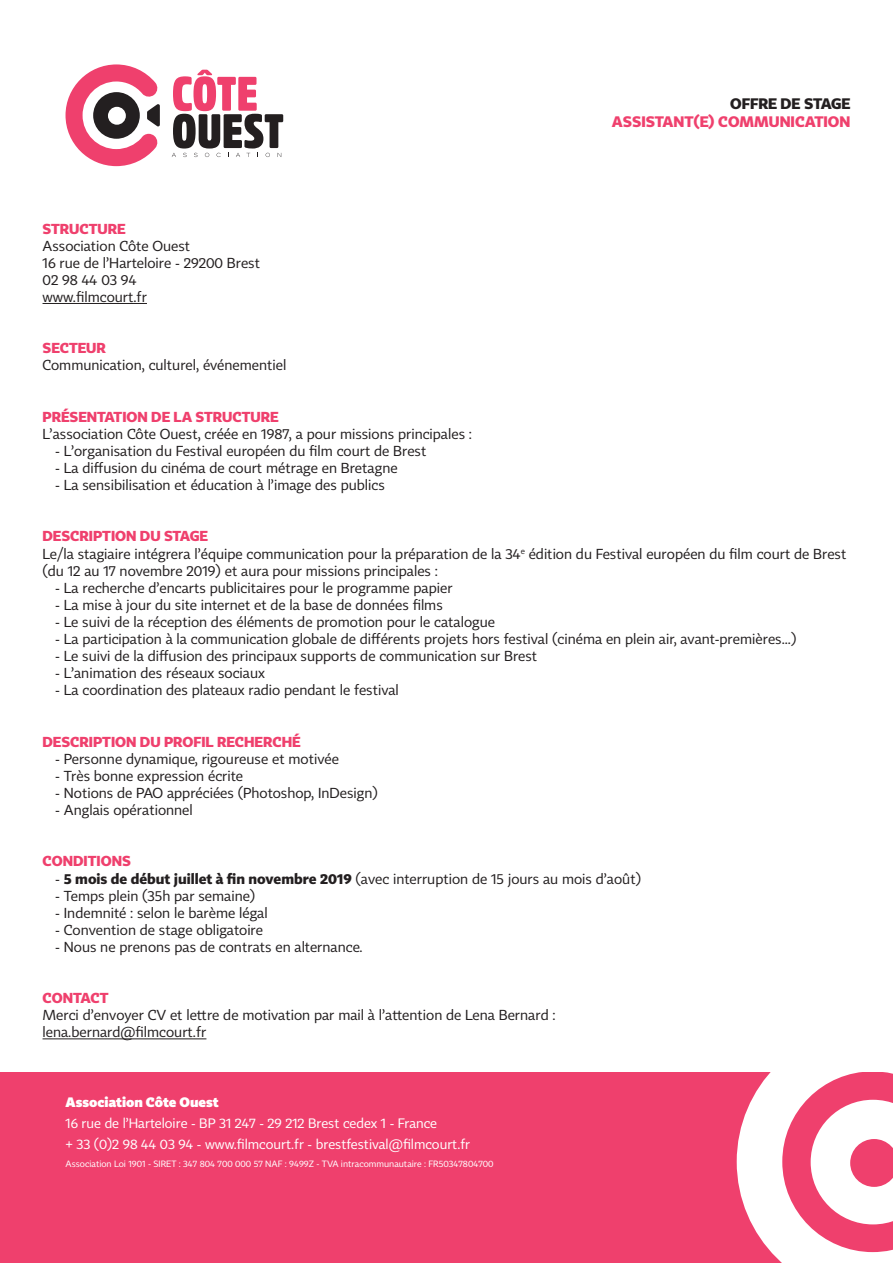
<style>
.page{position:relative;width:893px;height:1263px;background:#fff}
.page>*{position:absolute;margin:0;border:0;box-sizing:border-box;transform-origin:0 0}
.t1{font:700 15px "Tabac Sans";color:#ef406d}
.t2{font:700 15px "Tabac Sans";color:#231f20}
.t3{font:14.25px/17.1px "Tabac Sans";color:#231f20}
.t4{font:700 14.25px "Tabac Sans";color:#ef406d}
.t5{font:13.5px/21px "Tabac Sans";color:#fff}
.t6{font:9px "Tabac Sans";color:#fff}
.s1{font-weight:700}
.s2{font-weight:900}
</style>
<div class="page">
<div style="left:0;top:1072px;width:893px;height:191px;background:#ef406d"></div>
<svg style="left:66px;top:64px;width:94px;height:102px"></svg>
<svg style="left:172px;top:70px;width:111px;height:87px"></svg>
<svg style="left:737px;top:1072px;width:156px;height:191px"></svg>
<hr style="left:43px;top:303px;width:104px;height:1px;background:#231f20">
<hr style="left:43px;top:1038px;width:163px;height:1px;background:#231f20">
<p class="t4" style="left:43px;top:220px;width:84px">STRUCTURE</p>
<p class="t3" style="left:43px;top:237px;width:149px">Association Côte Ouest</p>
<p class="t3" style="left:43px;top:254px;width:219px">16 rue de l’Harteloire - 29200 Brest</p>
<p class="t3" style="left:43px;top:271px;width:96px">02 98 44 03 94</p>
<p class="t3" style="left:43px;top:289px;width:106px">www.filmcourt.fr</p>
<p class="t2" style="left:730px;top:94px;width:122px">OFFRE DE STAGE</p>
<p class="t1" style="left:612px;top:112px;width:240px">ASSISTANT(E) COMMUNICATION</p>
<p class="t4" style="left:43px;top:339px;width:65px">SECTEUR</p>
<p class="t3" style="left:43px;top:357px;width:245px">Communication, culturel, événementiel</p>
<p class="t4" style="left:43px;top:408px;width:237px">PRÉSENTATION DE LA STRUCTURE</p>
<p class="t3" style="left:43px;top:425px;width:431px">L’association Côte Ouest, créée en 1987, a pour missions principales :</p>
<p class="t3" style="left:55px;top:442px;width:373px">- L’organisation du Festival européen du film court de Brest</p>
<p class="t3" style="left:55px;top:460px;width:344px">- La diffusion du cinéma de court métrage en Bretagne</p>
<p class="t3" style="left:55px;top:477px;width:331px">- La sensibilisation et éducation à l’image des publics</p>
<p class="t4" style="left:43px;top:527px;width:167px">DESCRIPTION DU STAGE</p>
<p class="t3" style="left:43px;top:545px;width:805px">Le/la stagiaire intégrera l’équipe communication pour la préparation de la 34<sup>e</sup> édition du Festival européen du film court de Brest (du 12 au 17 novembre 2019) et aura pour missions principales :</p>
<p class="t3" style="left:55px;top:579px;width:399px">- La recherche d’encarts publicitaires pour le programme papier</p>
<p class="t3" style="left:55px;top:596px;width:389px">- La mise à jour du site internet et de la base de données films</p>
<p class="t3" style="left:55px;top:613px;width:441px">- Le suivi de la réception des éléments de promotion pour le catalogue</p>
<p class="t3" style="left:55px;top:631px;width:743px">- La participation à la communication globale de différents projets hors festival (cinéma en plein air, avant-premières...)</p>
<p class="t3" style="left:55px;top:648px;width:484px">- Le suivi de la diffusion des principaux supports de communication sur Brest</p>
<p class="t3" style="left:55px;top:665px;width:211px">- L’animation des réseaux sociaux</p>
<p class="t3" style="left:55px;top:682px;width:345px">- La coordination des plateaux radio pendant le festival</p>
<p class="t4" style="left:43px;top:733px;width:260px">DESCRIPTION DU PROFIL RECHERCHÉ</p>
<p class="t3" style="left:55px;top:750px;width:285px">- Personne dynamique, rigoureuse et motivée</p>
<p class="t3" style="left:55px;top:767px;width:189px">- Très bonne expression écrite</p>
<p class="t3" style="left:55px;top:784px;width:324px">- Notions de PAO appréciées (Photoshop, InDesign)</p>
<p class="t3" style="left:55px;top:802px;width:139px">- Anglais opérationnel</p>
<p class="t4" style="left:43px;top:852px;width:90px">CONDITIONS</p>
<p class="t3" style="left:55px;top:870px;width:587px">- <span class="s1">5 mois de début juillet à fin novembre 2019</span> (avec interruption de 15 jours au mois d’août)</p>
<p class="t3" style="left:55px;top:887px;width:202px">- Temps plein (35h par semaine)</p>
<p class="t3" style="left:55px;top:904px;width:214px">- Indemnité : selon le barème légal</p>
<p class="t3" style="left:55px;top:921px;width:209px">- Convention de stage obligatoire</p>
<p class="t3" style="left:55px;top:938px;width:309px">- Nous ne prenons pas de contrats en alternance.</p>
<p class="t4" style="left:43px;top:989px;width:67px">CONTACT</p>
<p class="t3" style="left:43px;top:1007px;width:515px">Merci d’envoyer CV et lettre de motivation par mail à l’attention de Lena Bernard :</p>
<p class="t3" style="left:43px;top:1024px;width:165px">lena.bernard@filmcourt.fr</p>
<p class="t5" style="left:66px;top:1092px;width:406px"><span class="s2">Association Côte Ouest<br></span>16 rue de l’Harteloire - BP 31 247 - 29 212 Brest cedex 1 - France<br>+ 33 (0)2 98 44 03 94 - www.filmcourt.fr - brestfestival@filmcourt.fr</p>
<p class="t6" style="left:66px;top:1158px;width:430px">Association Loi 1901 - SIRET : 347 804 700 000 57 NAF : 9499Z - TVA intracommunautaire : FR50347804700</p>
</div>
